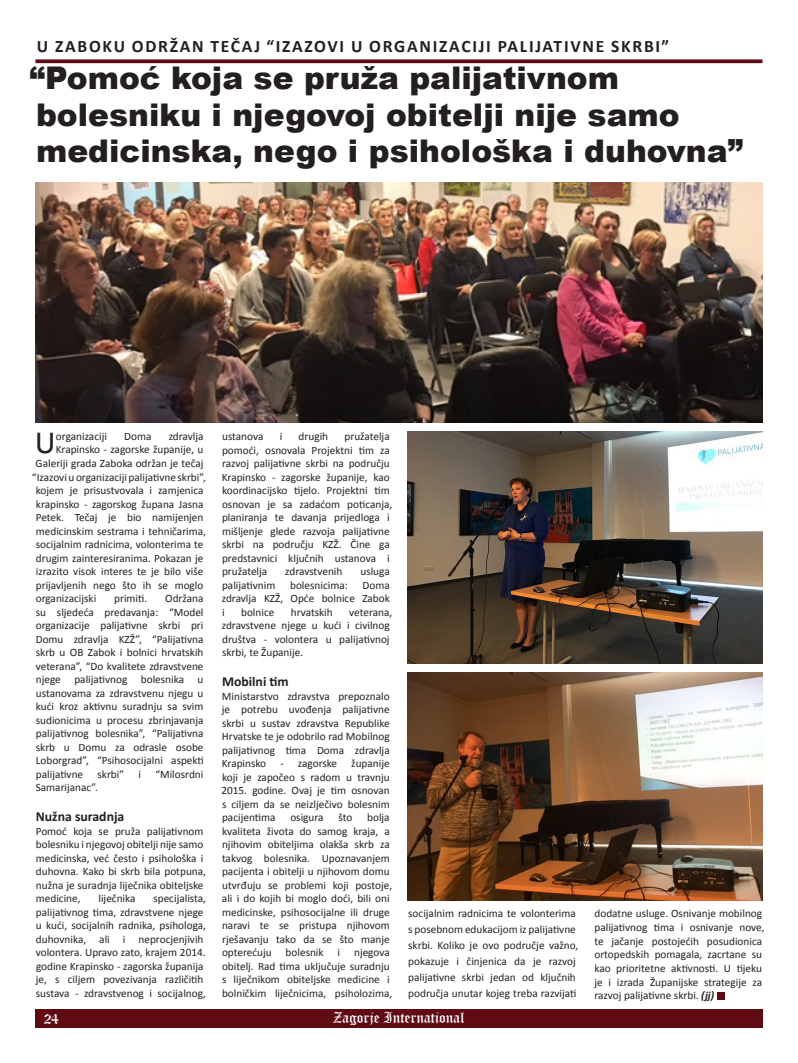
<style>
.page{position:relative;width:798px;height:1063px;background:#fff}
.page>*{position:absolute;margin:0;border:0;box-sizing:border-box;transform-origin:0 0}
.t1{font:32.5px "Calibri";color:#231f20}
.t2{font:900 31.25px/36.2px "Arial";color:#231f20}
.t3{font:700 17.5px "Calibri";letter-spacing:.1em;color:#231f20}
.t4{font:15px "Old English Text";color:#fff}
.t5{font:700 13.75px "Calibri";color:#231f20}
.t6{font:11.25px/13.5px "Calibri";color:#231f20}
.s1{font-weight:700;font-style:italic}
</style>
<div class="page">
<div style="left:35px;top:1009px;width:727px;height:19px;background:#600a14"></div>
<svg style="left:35px;top:59px;width:727px;height:4px;background:#70232c"></svg>
<div style="left:716px;top:992px;width:7px;height:7px;background:#600a14"></div>
<img style="left:35px;top:182px;width:727px;height:241px">
<img style="left:407px;top:432px;width:355px;height:232px">
<img style="left:407px;top:672px;width:355px;height:229px">
<p class="t3" style="left:37px;top:35px;width:633px">U ZABOKU ODRŽAN TEČAJ “IZAZOVI U ORGANIZACIJI PALIJATIVNE SKRBI”</p>
<p class="t2" style="left:30px;top:59px;width:714px">“Pomoć koja se pruža palijativnom bolesniku i njegovoj obitelji nije samo medicinska, nego i psihološka i duhovna”</p>
<p class="t1" style="left:35px;top:422px;width:22px">U</p>
<p class="t6" style="left:56px;top:430px;width:52px">organizaciji</p>
<p class="t6" style="left:124px;top:430px;width:29px">Doma</p>
<p class="t6" style="left:169px;top:430px;width:36px">zdravlja</p>
<p class="t6" style="left:56px;top:443px;width:149px">Krapinsko - zagorske županije, u</p>
<p class="t6" style="left:36px;top:457px;width:169px">Galeriji grada Zaboka održan je tečaj</p>
<p class="t6" style="left:32px;top:470px;width:175px">“Izazovi u organizaciji palijativne skrbi”,</p>
<p class="t6" style="left:36px;top:484px;width:169px">kojem je prisustvovala i zamjenica</p>
<p class="t6" style="left:36px;top:497px;width:169px">krapinsko - zagorskog župana Jasna</p>
<p class="t6" style="left:36px;top:511px;width:169px">Petek. Tečaj je bio namijenjen</p>
<p class="t6" style="left:36px;top:524px;width:172px">medicinskim sestrama i tehničarima,</p>
<p class="t6" style="left:36px;top:538px;width:169px">socijalnim radnicima, volonterima te</p>
<p class="t6" style="left:36px;top:551px;width:169px">drugim zainteresiranima. Pokazan je</p>
<p class="t6" style="left:36px;top:565px;width:169px">izrazito visok interes te je bilo više</p>
<p class="t6" style="left:36px;top:578px;width:169px">prijavljenih nego što ih se moglo</p>
<p class="t6" style="left:36px;top:592px;width:62px">organizacijski</p>
<p class="t6" style="left:114px;top:592px;width:35px">primiti.</p>
<p class="t6" style="left:36px;top:592px;width:169px;text-align:justify;text-indent:129px">Održana su sljedeća predavanja: “Model organizacije palijativne skrbi pri Domu zdravlja KZŽ”, “Palijativna skrb u OB Zabok i bolnici hrvatskih veterana”, “Do kvalitete zdravstvene njege palijativnog bolesnika u ustanovama za zdravstvenu njegu u kući kroz aktivnu suradnju sa svim sudionicima u procesu zbrinjavanja palijativnog bolesnika”, “Palijativna skrb u Domu za odrasle osobe Loborgrad”, “Psihosocijalni aspekti palijativne</p>
<p class="t6" style="left:97px;top:767px;width:28px">skrbi”</p>
<p class="t6" style="left:138px;top:767px;width:4px">i</p>
<p class="t6" style="left:155px;top:767px;width:49px">“Milosrdni</p>
<p class="t6" style="left:36px;top:781px;width:64px">Samarijanac”.</p>
<p class="t5" style="left:36px;top:808px;width:90px">Nužna suradnja</p>
<p class="t6" style="left:36px;top:824px;width:172px">Pomoć koja se pruža palijativnom bolesniku i njegovoj obitelji nije samo medicinska, već često i psihološka i duhovna. Kako bi skrb bila potpuna, nužna je suradnja liječnika obiteljske medicine,</p>
<p class="t6" style="left:98px;top:892px;width:39px">liječnika</p>
<p class="t6" style="left:36px;top:892px;width:172px;text-indent:118px">specijalista, palijativnog tima, zdravstvene njege u kući, socijalnih radnika, psihologa, duhovnika, ali i neprocjenjivih volontera. Upravo zato, krajem 2014. godine Krapinsko - zagorska županija je, s ciljem povezivanja različitih sustava - zdravstvenog i socijalnog,</p>
<p class="t6" style="left:222px;top:430px;width:172px;text-indent:122px">pružatelja pomoći, osnovala Projektni tim za razvoj palijativne skrbi na području<br>Krapinsko - zagorske županije, kao koordinacijsko tijelo. Projektni tim osnovan je sa zadaćom poticanja, planiranja te davanja prijedloga i mišljenje glede razvoja palijativne skrbi na području KZŽ. Čine ga predstavnici ključnih ustanova i pružatelja</p>
<p class="t6" style="left:222px;top:430px;width:43px">ustanova</p>
<p class="t6" style="left:279px;top:430px;width:4px">i</p>
<p class="t6" style="left:298px;top:430px;width:31px">drugih</p>
<p class="t6" style="left:285px;top:565px;width:59px">zdravstvenih</p>
<p class="t6" style="left:360px;top:565px;width:31px">usluga</p>
<p class="t6" style="left:222px;top:578px;width:55px">palijativnim</p>
<p class="t6" style="left:290px;top:578px;width:59px">bolesnicima:</p>
<p class="t6" style="left:222px;top:578px;width:169px;text-align:justify;text-indent:140px">Doma zdravlja KZŽ, Opće bolnice Zabok i</p>
<p class="t6" style="left:241px;top:605px;width:35px">bolnice</p>
<p class="t6" style="left:291px;top:605px;width:43px">hrvatskih</p>
<p class="t6" style="left:222px;top:605px;width:172px;text-indent:127px">veterana, zdravstvene njege u kući i civilnog društva - volontera u palijativnoj skrbi, te Županije.</p>
<p class="t5" style="left:222px;top:673px;width:68px">Mobilni tim</p>
<p class="t6" style="left:222px;top:689px;width:169px;text-align:justify">Ministarstvo zdravstva prepoznalo je potrebu uvođenja palijativne skrbi u sustav zdravstva Republike Hrvatske te je odobrilo rad Mobilnog palijativnog tima Doma zdravlja Krapinsko</p>
<p class="t6" style="left:221px;top:757px;width:170px;text-align:justify;text-indent:130px">županije koji je započeo s radom u travnju 2015. godine. Ovaj je tim osnovan s ciljem da se neizlječivo bolesnim pacijentima</p>
<p class="t6" style="left:280px;top:757px;width:58px">- zagorske</p>
<p class="t6" style="left:290px;top:811px;width:35px">osigura</p>
<p class="t6" style="left:338px;top:811px;width:15px">što</p>
<p class="t6" style="left:222px;top:811px;width:172px;text-indent:145px">bolja kvaliteta života do samog kraja, a njihovim obiteljima olakša skrb za takvog bolesnika. Upoznavanjem pacijenta i obitelji u njihovom domu utvrđuju se problemi koji postoje, ali i do kojih bi moglo doći, bili oni medicinske, psihosocijalne ili druge naravi te se pristupa njihovom rješavanju tako da se što manje opterećuju bolesnik i njegova obitelj. Rad tima uključuje suradnju s liječnikom obiteljske medicine i bolničkim liječnicima, psiholozima,</p>
<p class="t6" style="left:408px;top:906px;width:172px;line-height:15.9px">socijalnim radnicima te volonterima s posebnom edukacijom iz palijativne skrbi. Koliko je ovo područje važno, pokazuje i činjenica da je razvoj palijativne skrbi jedan od ključnih područja unutar kojeg treba razvijati</p>
<p class="t6" style="left:594px;top:907px;width:172px">dodatne usluge. Osnivanje mobilnog palijativnog tima i osnivanje nove, te jačanje postojećih posudionica ortopedskih pomagala, zacrtane su kao prioritetne aktivnosti. U tijeku je i izrada Županijske strategije za razvoj palijativne skrbi. <span class="s1">(jj)</span></p>
<h3 class="t4" style="left:44px;top:1009px;width:17px">24</h3>
<h3 class="t4" style="left:333px;top:1008px;width:133px">Zagorje International</h3>
</div>
